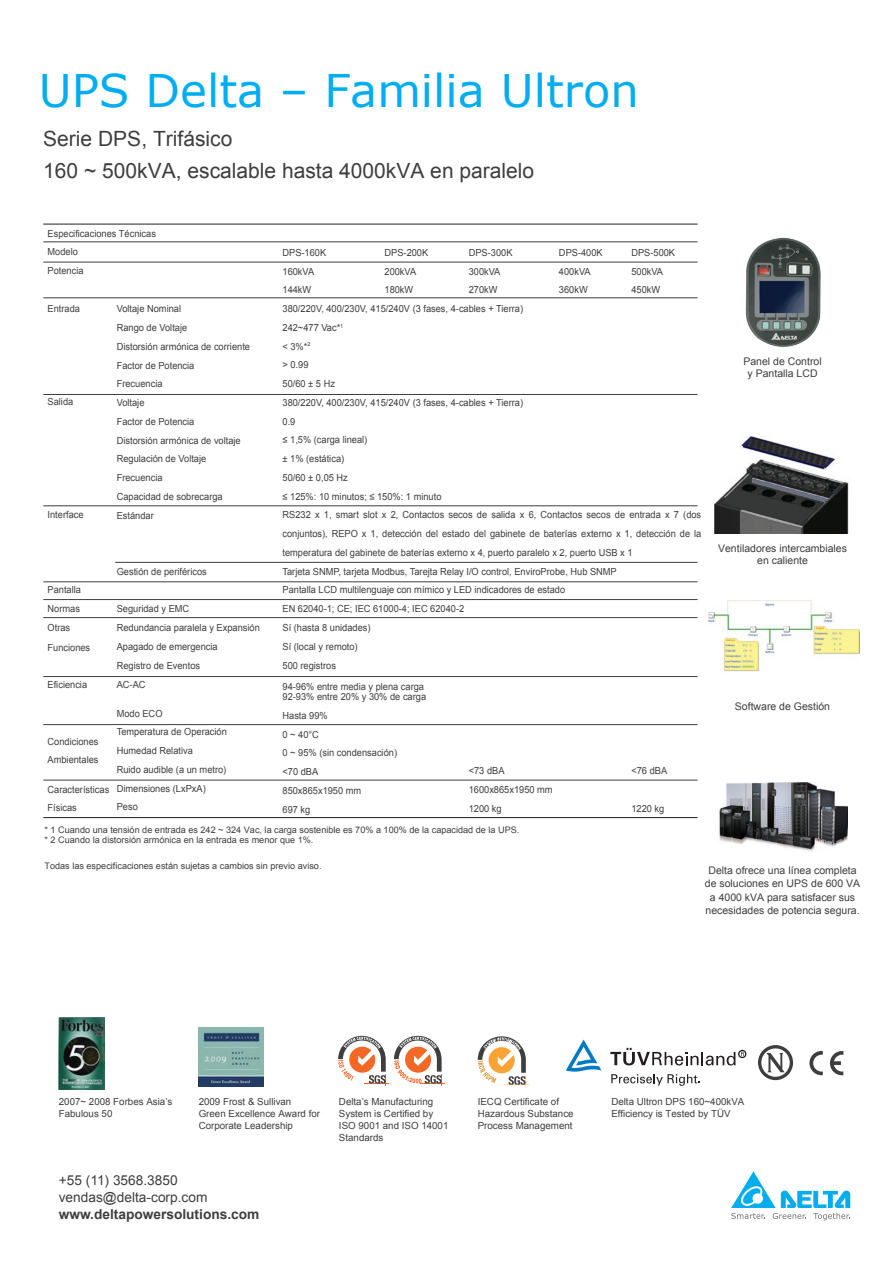
<style>
.page{position:relative;width:893px;height:1263px;background:#fff}
.page>*{position:absolute;margin:0;border:0;box-sizing:border-box;transform-origin:0 0}
.t1{font:45px "Verdana";color:#00aeef}
.t2{font:21px/31.5px "Arial";color:#3e3e3f}
.t3{font:13.65px/17.1px "Arial";color:#3e3e3f}
.t4{font:700 13.65px "Arial";color:#3e3e3f}
.t5{font:10.5px/13.5px "Arial";color:#3e3e3f;text-align:center}
.t6{font:9.75px/18.8px "Arial";color:#3e3e3f;scale:.95 1}
.t7{font:9.75px/12px "Arial";color:#3e3e3f}
.t8{font:9px/10.5px "Arial";color:#3e3e3f}
</style>
<div class="page">
<svg style="left:611px;top:1074px;width:89px;height:12px"></svg>
<div style="left:738px;top:1050px;width:8px;height:8px;border:1px solid #231f20;border-radius:50%"></div>
<svg style="left:610px;top:1048px;width:134px;height:17px"></svg>
<svg style="left:566px;top:1039px;width:35px;height:32px"></svg>
<svg style="left:478px;top:1036px;width:51px;height:51px"></svg>
<svg style="left:809px;top:1051px;width:34px;height:24px"></svg>
<svg style="left:758px;top:1045px;width:35px;height:35px"></svg>
<svg style="left:338px;top:1036px;width:107px;height:49px"></svg>
<img style="left:59px;top:1017px;width:46px;height:73px">
<img style="left:199px;top:1027px;width:65px;height:59px">
<svg style="left:731px;top:1171px;width:119px;height:49px"></svg>
<hr style="left:43px;top:242px;width:655px;height:1px;background:#3e3e3f">
<hr style="left:43px;top:262px;width:655px;height:1px;background:#3e3e3f">
<hr style="left:43px;top:224px;width:655px;height:1px;background:#231f20">
<hr style="left:43px;top:817px;width:655px;height:1px;background:#231f20">
<hr style="left:43px;top:297px;width:655px;height:1px;background:#3e3e3f">
<hr style="left:43px;top:394px;width:655px;height:1px;background:#3e3e3f">
<hr style="left:43px;top:505px;width:655px;height:1px;background:#3e3e3f">
<hr style="left:115px;top:562px;width:583px;height:1px;background:#3e3e3f">
<hr style="left:43px;top:581px;width:655px;height:1px;background:#3e3e3f">
<hr style="left:43px;top:599px;width:655px;height:1px;background:#3e3e3f">
<hr style="left:43px;top:617px;width:655px;height:1px;background:#3e3e3f">
<hr style="left:43px;top:676px;width:655px;height:1px;background:#3e3e3f">
<hr style="left:43px;top:724px;width:655px;height:1px;background:#3e3e3f">
<hr style="left:43px;top:780px;width:655px;height:1px;background:#3e3e3f">
<img style="left:719px;top:782px;width:128px;height:69px">
<img style="left:705px;top:600px;width:155px;height:72px">
<img style="left:745px;top:237px;width:76px;height:110px">
<img style="left:714px;top:436px;width:135px;height:98px">
<h1 class="t1" style="left:39px;top:60px;width:602px">UPS Delta – Familia Ultron</h1>
<h2 class="t2" style="left:43px;top:123px;width:492px">Serie DPS, Trifásico<br>160 ~ 500kVA, escalable hasta 4000kVA en paralelo</h2>
<p class="t6" style="left:48px;top:224px;width:116px">Especificaciones Técnicas<br>Modelo<br>Potencia</p>
<p class="t6" style="left:48px;top:299px;width:36px">Entrada</p>
<p class="t6" style="left:469px;top:243px;width:48px">DPS-300K<br>300kVA<br>270kW</p>
<p class="t6" style="left:283px;top:243px;width:442px">DPS-160K<br>160kVA<br>144kW<br>380/220V, 400/230V, 415/240V (3 fases, 4-cables + Tierra)<br>242~477 Vac*<sup>1<br></sup>&lt; 3%*<sup>2<br></sup>&gt; 0.99<br>50/60 ± 5 Hz<br>380/220V, 400/230V, 415/240V (3 fases, 4-cables + Tierra)<br>0.9<br>≤ 1,5% (carga lineal)<br>± 1% (estática)<br>50/60 ± 0,05 Hz<br>≤ 125%: 10 minutos; ≤ 150%: 1 minuto<br>RS232 x 1, smart slot x 2, Contactos secos de salida x 6, Contactos secos de entrada x 7 (dos conjuntos), REPO x 1, detección del estado del gabinete de baterías externo x 1, detección de la temperatura del gabinete de baterías externo x 4, puerto paralelo x 2, puerto USB x 1<br>Tarjeta SNMP, tarjeta Modbus, Tarejta Relay I/O control, EnviroProbe, Hub SNMP<br>Pantalla LCD multilenguaje con mímico y LED indicadores de estado<br>EN 62040-1; CE; IEC 61000-4; IEC 62040-2<br>Sí (hasta 8 unidades)<br>Sí (local y remoto)<br>500 registros</p>
<p class="t6" style="left:283px;top:681px;width:153px;line-height:10.5px">94-96% entre media y plena carga<br>92-93% entre 20% y 30% de carga</p>
<p class="t6" style="left:283px;top:706px;width:122px">Hasta 99%<br>0 ~ 40°C<br>0 ~ 95% (sin condensación) &lt;70 dBA<br>850x865x1950 mm<br>697 kg</p>
<p class="t6" style="left:631px;top:243px;width:48px">DPS-500K<br>500kVA<br>450kW</p>
<p class="t6" style="left:385px;top:243px;width:48px">DPS-200K<br>200kVA<br>180kW</p>
<p class="t6" style="left:559px;top:243px;width:48px">DPS-400K<br>400kVA<br>360kW</p>
<p class="t6" style="left:117px;top:300px;width:142px">Voltaje Nominal<br>Rango de Voltaje<br>Distorsión armónica de corriente<br>Factor de Potencia<br>Frecuencia<br>Voltaje<br>Factor de Potencia<br>Distorsión armónica de voltaje<br>Regulación de Voltaje<br>Frecuencia<br>Capacidad de sobrecarga<br>Estándar</p>
<p class="t5" style="left:743px;top:356px;width:80px;line-height:12px">Panel de Control y Pantalla LCD</p>
<p class="t6" style="left:48px;top:393px;width:29px">Salida</p>
<p class="t6" style="left:48px;top:505px;width:39px">Interface</p>
<p class="t5" style="left:718px;top:542px;width:130px;line-height:12px">Ventiladores intercambiales en caliente</p>
<p class="t6" style="left:117px;top:562px;width:96px">Gestión de periféricos</p>
<p class="t6" style="left:117px;top:600px;width:152px">Seguridad y EMC<br>Redundancia paralela y Expansión<br>Apagado de emergencia<br>Registro de Eventos<br>AC-AC</p>
<p class="t6" style="left:117px;top:704px;width:117px">Modo ECO<br>Temperatura de Operación<br>Humedad Relativa<br>Ruido audible (a un metro)<br>Dimensiones (LxPxA)<br>Peso</p>
<p class="t8" style="left:45px;top:824px;width:476px">* 1 Cuando una tensión de entrada es 242 ~ 324 Vac, la carga sostenible es 70% a 100% de la capacidad de la UPS. * 2 Cuando la distorsión armónica en la entrada es menor que 1%.</p>
<p class="t8" style="left:45px;top:861px;width:278px">Todas las especificaciones están sujetas a cambios sin previo aviso.</p>
<p class="t6" style="left:48px;top:580px;width:46px;line-height:19.2px">Pantalla<br>Normas<br>Otras<br>Funciones</p>
<p class="t6" style="left:48px;top:675px;width:43px">Eficiencia</p>
<p class="t5" style="left:735px;top:699px;width:97px">Software de Gestión</p>
<p class="t6" style="left:48px;top:732px;width:55px">Condiciones<br>Ambientales</p>
<p class="t6" style="left:48px;top:780px;width:67px">Características<br>Físicas</p>
<p class="t6" style="left:469px;top:761px;width:90px">&lt;73 dBA<br>1600x865x1950 mm<br>1200 kg</p>
<p class="t6" style="left:631px;top:761px;width:39px">&lt;76 dBA</p>
<p class="t6" style="left:631px;top:799px;width:36px">1220 kg</p>
<p class="t5" style="left:705px;top:863px;width:157px">Delta ofrece una línea completa de soluciones en UPS de 600 VA a 4000 kVA para satisfacer sus necesidades de potencia segura.</p>
<p class="t7" style="left:59px;top:1096px;width:115px">2007~ 2008 Forbes Asia’s<br>Fabulous 50</p>
<p class="t7" style="left:199px;top:1096px;width:123px">2009 Frost &amp; Sullivan<br>Green Excellence Award for<br>Corporate Leadership</p>
<p class="t7" style="left:339px;top:1096px;width:111px">Delta’s Manufacturing<br>System is Certified by<br>ISO 9001 and ISO 14001<br>Standards</p>
<p class="t7" style="left:478px;top:1096px;width:97px">IECQ Certificate of<br>Hazardous Substance<br>Process Management</p>
<h3 class="t3" style="left:59px;top:1171px;width:150px">+55 (11) 3568.3850 vendas@delta-corp.com</h3>
<h3 class="t4" style="left:59px;top:1205px;width:202px">www.deltapowersolutions.com</h3>
<p class="t7" style="left:611px;top:1096px;width:135px">Delta Ultron DPS 160~400kVA<br>Efficiency is Tested by TÜV</p>
</div>
